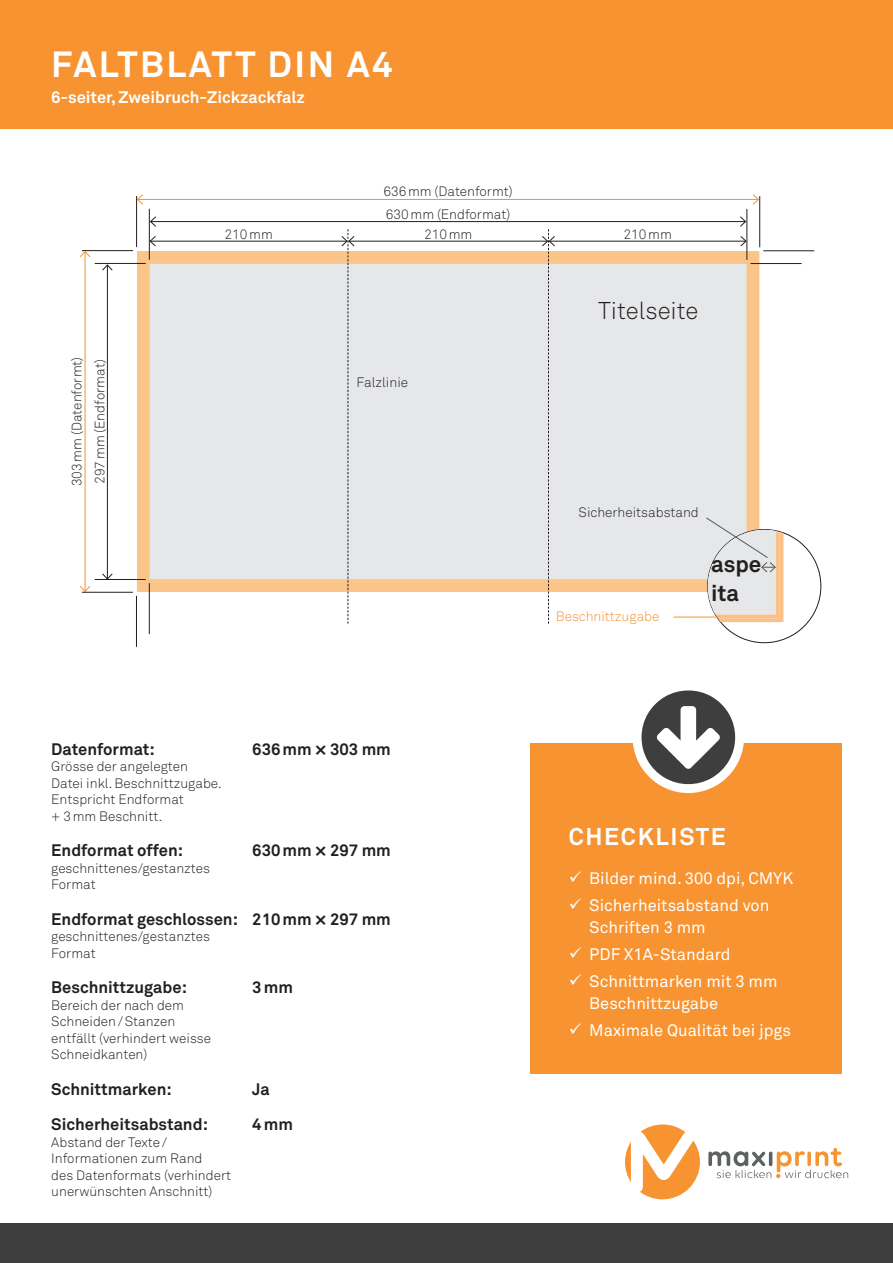
<style>
.page{position:relative;width:893px;height:1263px;background:#fff}
.page>*{position:absolute;margin:0;border:0;box-sizing:border-box;transform-origin:0 0}
.t1{font:700 36px "Akkurat";letter-spacing:.07em;color:#fff}
.t2{font:700 24px "Akkurat";letter-spacing:.07em;color:#fff}
.t3{font:300 24px "Akkurat";color:#231f20}
.t4{font:700 22.5px/28.5px "Akkurat";color:#231f20}
.t5{font:700 16.5px "Akkurat";color:#231f20}
.t6{font:16.5px/22.5px "Akkurat";color:#fff}
.t7{font:700 16.5px "Akkurat";color:#fff}
.t8{font:300 13.5px/16.5px "Akkurat";color:#231f20}
.t9{font:300 13.5px "Akkurat";color:#f79330}
</style>
<div class="page">
<div style="left:0;top:0;width:893px;height:128px;background:#f79330"></div>
<div style="left:0;top:1223px;width:893px;height:40px;background:#3e3e3f"></div>
<svg style="left:625px;top:1142px;width:6px;height:40px"></svg>
<svg style="left:640px;top:1124px;width:60px;height:75px"></svg>
<svg style="left:708px;top:1148px;width:140px;height:30px"></svg>
<div style="left:530px;top:743px;width:312px;height:331px;background:#f79330"></div>
<div style="left:633px;top:682px;width:111px;height:111px;border:12px solid #fff;border-radius:50%"></div>
<svg style="left:641px;top:690px;width:94px;height:94px"></svg>
<div style="left:137px;top:251px;width:622px;height:341px;background:#e6e7e9;border:13px solid #fbc489"></div>
<hr style="left:151px;top:221px;width:594px;height:1px;background:#231f20">
<svg style="left:150px;top:216px;width:7px;height:11px"></svg>
<svg style="left:739px;top:216px;width:7px;height:11px"></svg>
<hr style="left:150px;top:241px;width:197px;height:1px;background:#231f20">
<svg style="left:150px;top:236px;width:7px;height:11px"></svg>
<hr style="left:349px;top:241px;width:198px;height:1px;background:#231f20">
<svg style="left:341px;top:229px;width:14px;height:395px"></svg>
<hr style="left:549px;top:241px;width:197px;height:1px;background:#231f20">
<svg style="left:541px;top:229px;width:15px;height:395px"></svg>
<svg style="left:740px;top:236px;width:6px;height:11px"></svg>
<hr style="left:137px;top:199px;width:621px;height:1px;background:#f79330">
<svg style="left:137px;top:194px;width:6px;height:11px"></svg>
<svg style="left:753px;top:194px;width:6px;height:11px"></svg>
<hr style="left:107px;top:265px;width:1px;height:314px;background:#231f20">
<svg style="left:102px;top:573px;width:11px;height:6px"></svg>
<svg style="left:102px;top:264px;width:11px;height:7px"></svg>
<hr style="left:85px;top:252px;width:1px;height:339px;background:#f79330">
<svg style="left:80px;top:585px;width:11px;height:7px"></svg>
<svg style="left:80px;top:251px;width:11px;height:7px"></svg>
<hr style="left:673px;top:617px;width:46px;height:1px;background:#f79330">
<svg style="left:705px;top:517px;width:78px;height:105px"></svg>
<hr style="left:95px;top:579px;width:51px;height:1px;background:#231f20">
<hr style="left:149px;top:583px;width:1px;height:51px;background:#231f20">
<hr style="left:136px;top:596px;width:1px;height:51px;background:#231f20">
<hr style="left:82px;top:592px;width:51px;height:1px;background:#231f20">
<hr style="left:149px;top:209px;width:1px;height:51px;background:#231f20">
<hr style="left:95px;top:263px;width:51px;height:1px;background:#231f20">
<hr style="left:82px;top:250px;width:51px;height:1px;background:#231f20">
<hr style="left:136px;top:196px;width:1px;height:51px;background:#231f20">
<hr style="left:750px;top:263px;width:52px;height:1px;background:#231f20">
<hr style="left:746px;top:209px;width:1px;height:51px;background:#231f20">
<hr style="left:759px;top:196px;width:1px;height:51px;background:#231f20">
<hr style="left:763px;top:250px;width:51px;height:1px;background:#231f20">
<h1 class="t1" style="left:51px;top:42px;width:343px">FALTBLATT DIN A4</h1>
<p class="t7" style="left:51px;top:87px;width:255px">6-seiter, Zweibruch-Zickzackfalz</p>
<p class="t8" style="left:383px;top:184px;width:131px">636mm (Datenformt)</p>
<p class="t8" style="left:386px;top:206px;width:126px">630mm (Endformat)</p>
<p class="t8" style="left:224px;top:226px;width:50px">210mm</p>
<p class="t8" style="left:424px;top:226px;width:50px">210mm</p>
<p class="t8" style="left:624px;top:226px;width:50px">210mm</p>
<p class="t8" style="left:69px;top:486px;width:131px;rotate:-90deg">303mm (Datenformt)</p>
<p class="t8" style="left:92px;top:484px;width:126px;rotate:-90deg">297mm (Endformat)</p>
<p class="t8" style="left:356px;top:374px;width:53px">Falzlinie</p>
<p class="t5" style="left:51px;top:738px;width:105px">Datenformat:</p>
<p class="t5" style="left:252px;top:738px;width:140px">636mm × 303 mm</p>
<p class="t8" style="left:51px;top:758px;width:172px">Grösse der angelegten<br>Datei inkl. Beschnittzugabe.<br>Entspricht Endformat<br>+ 3mm Beschnitt.</p>
<p class="t5" style="left:51px;top:840px;width:133px">Endformat offen:</p>
<p class="t5" style="left:252px;top:840px;width:140px">630mm × 297 mm</p>
<p class="t8" style="left:51px;top:860px;width:160px">geschnittenes/gestanztes<br>Format</p>
<p class="t5" style="left:51px;top:908px;width:341px">Endformat geschlossen: 210mm × 297 mm</p>
<p class="t8" style="left:51px;top:928px;width:160px">geschnittenes/gestanztes<br>Format</p>
<p class="t5" style="left:51px;top:977px;width:137px">Beschnittzugabe:</p>
<p class="t5" style="left:252px;top:977px;width:42px">3mm</p>
<p class="t8" style="left:51px;top:997px;width:161px">Bereich der nach dem<br>Schneiden/Stanzen entfällt (verhindert weisse<br>Schneidkanten)</p>
<p class="t5" style="left:51px;top:1078px;width:122px">Schnittmarken:</p>
<p class="t5" style="left:252px;top:1078px;width:19px">Ja</p>
<p class="t5" style="left:51px;top:1114px;width:158px">Sicherheitsabstand:</p>
<p class="t5" style="left:252px;top:1114px;width:42px">4mm</p>
<p class="t8" style="left:51px;top:1134px;width:181px">Abstand der Texte/<br>Informationen zum Rand<br>des Datenformats (verhindert unerwünschten Anschnitt)</p>
<h2 class="t3" style="left:598px;top:296px;width:102px">Titelseite</h2>
<p class="t8" style="left:579px;top:504px;width:122px">Sicherheitsabstand</p>
<p class="t9" style="left:556px;top:608px;width:105px">Beschnittzugabe</p>
<h3 class="t4" style="left:711px;top:550px;width:52px">aspe ita</h3>
<h2 class="t2" style="left:569px;top:822px;width:159px">CHECKLISTE</h2>
<p class="t6" style="left:569px;top:867px;width:226px">✓ Bilder mind. 300 dpi, CMYK</p>
<p class="t6" style="left:589px;top:894px;width:182px;text-indent:-21px">✓ Sicherheitsabstand von<br>Schriften 3 mm</p>
<p class="t6" style="left:569px;top:943px;width:163px">✓ PDF X1A-Standard</p>
<p class="t6" style="left:589px;top:970px;width:190px;text-indent:-21px">✓ Schnittmarken mit 3 mm<br>Beschnittzugabe</p>
<p class="t6" style="left:569px;top:1019px;width:224px">✓ Maximale Qualität bei jpgs</p>
</div>
